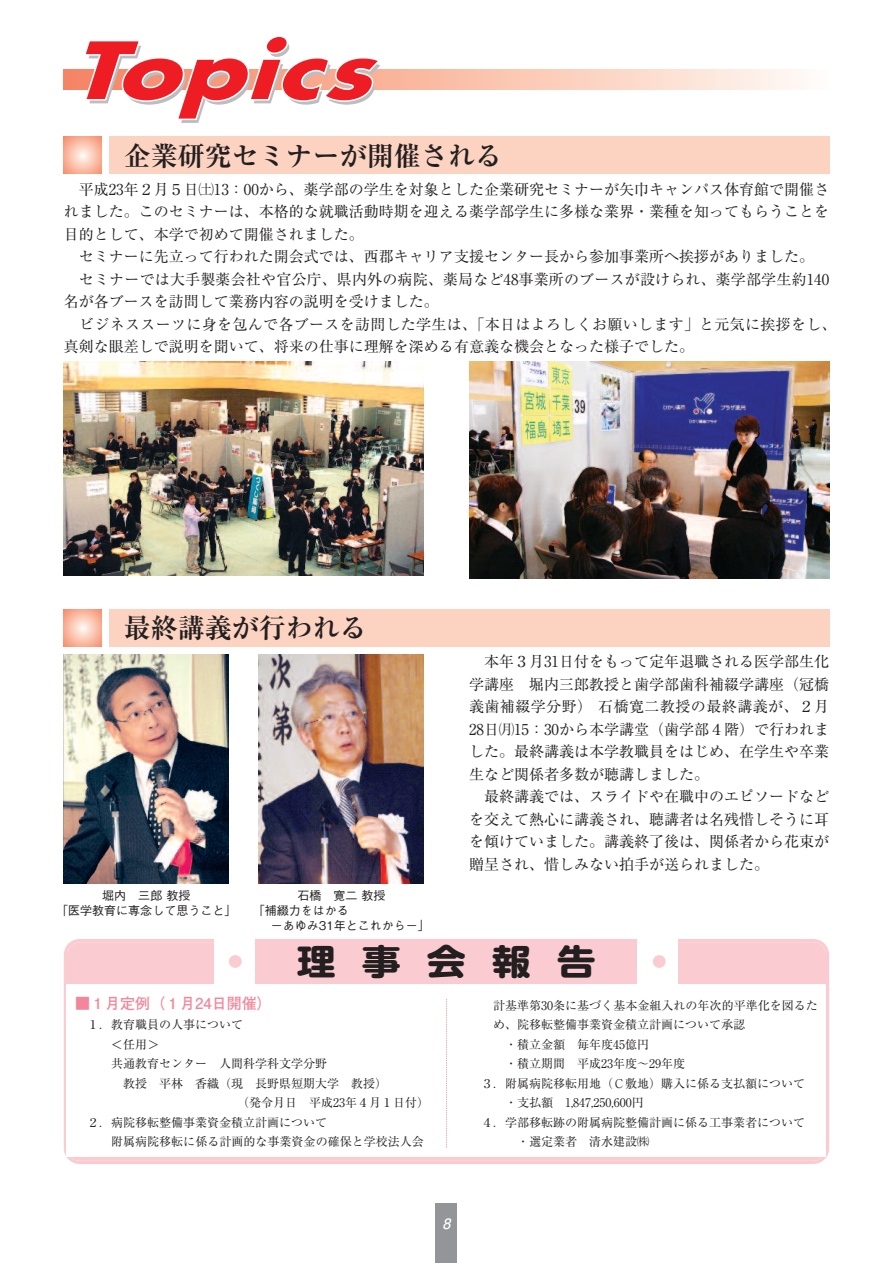
<style>
.page{position:relative;width:893px;height:1263px;background:#fff}
.page>*{position:absolute;margin:0;border:0;box-sizing:border-box;transform-origin:0 0}
.t1{font:700 35.1px "Shin M Go Pro";letter-spacing:.665em;color:#231f20;scale:1.11 1}
.t2{font:700 27px "Ryumin Pr 6 N";color:#231f20}
.t3{font:15px/22.5px "Ryumin Pr 6 N";color:#231f20;text-align:justify}
.t4{font:15px "Ryumin Pr 6 N";letter-spacing:.02em;color:#231f20}
.t5{font:700 15px "Futo Go B101 Pro";color:#f3869a}
.t6{font:italic 700 14.25px "Futo Go B101 Pro";color:#fff}
.t7{font:12px "Ryumin Pr 6 N";color:#231f20}
.t8{font:500 12px/15px "Gothic BBB Pro";color:#231f20;text-align:center}
</style>
<div class="page">
<div style="left:64px;top:939px;width:765px;height:225px;background:#faccd1"></div>
<div style="left:67px;top:984px;width:759px;height:172px;background:#fff"></div>
<div style="left:436px;top:1203px;width:21px;height:60px;background:#939598"></div>
<div style="left:109px;top:136px;width:720px;height:38px;background:#fcd2c0"></div>
<svg style="left:64px;top:136px;width:37px;height:38px"></svg>
<svg style="left:64px;top:69px;width:734px;height:21px;background:#fbd1c0"></svg>
<svg style="left:82px;top:37px;width:301px;height:86px"></svg>
<div style="left:109px;top:609px;width:720px;height:37px;background:#fcd2c0"></div>
<svg style="left:64px;top:609px;width:37px;height:37px"></svg>
<div style="left:214px;top:939px;width:464px;height:45px;background:#fff"></div>
<div style="left:229px;top:955px;width:13px;height:13px;background:#faccd1;border-radius:50%"></div>
<div style="left:652px;top:955px;width:13px;height:13px;background:#faccd1;border-radius:50%"></div>
<div style="left:256px;top:939px;width:381px;height:45px;background:#faccd1"></div>
<svg style="left:446px;top:999px;width:1px;height:149px"></svg>
<img style="left:64px;top:654px;width:165px;height:230px">
<img style="left:259px;top:654px;width:165px;height:230px">
<img style="left:64px;top:362px;width:360px;height:214px">
<img style="left:469px;top:362px;width:360px;height:217px">
<h2 class="t2" style="left:124px;top:134px;width:379px">企業研究セミナーが開催される</h2>
<p class="t3" style="left:64px;top:177px;width:766px;text-indent:15px">平成23年２月５日㈯13：00から、薬学部の学生を対象とした企業研究セミナーが矢巾キャンパス体育館で開催されました。このセミナーは、本格的な就職活動時期を迎える薬学部学生に多様な業界・業種を知ってもらうことを目的として、本学で初めて開催されました。</p>
<p class="t3" style="left:79px;top:245px;width:736px">セミナーに先立って行われた開会式では、西郡キャリア支援センター長から参加事業所へ挨拶がありました。</p>
<p class="t3" style="left:79px;top:267px;width:751px">セミナーでは大手製薬会社や官公庁、県内外の病院、薬局など48事業所のブースが設けられ、薬学部学生約140</p>
<p class="t3" style="left:64px;top:290px;width:376px">名が各ブースを訪問して業務内容の説明を受けました。</p>
<p class="t4" style="left:79px;top:312px;width:759px">ビジネススーツに身を包んで各ブースを訪問した学生は、「本日はよろしくお願いします」と元気に挨拶をし、</p>
<p class="t3" style="left:64px;top:335px;width:631px">真剣な眼差しで説明を聞いて、将来の仕事に理解を深める有意義な機会となった様子でした。</p>
<h2 class="t2" style="left:124px;top:606px;width:244px">最終講義が行われる</h2>
<p class="t8" style="left:56px;top:887px;width:181px">堀内 三郎教授<br>「医学教育に専念して思うこと」</p>
<p class="t8" style="left:253px;top:887px;width:134px;text-align:left;text-indent:45px">石橋 寛二教授「補綴力をはかる</p>
<p class="t8" style="left:271px;top:917px;width:161px">−あゆみ31年とこれから−」</p>
<p class="t3" style="left:469px;top:650px;width:361px;text-indent:15px">本年３月31日付をもって定年退職される医学部生化学講座 堀内三郎教授と歯学部歯科補綴学講座（冠橋義歯補綴学分野）石橋寛二教授の最終講義が、２月28日㈪15：30から本学講堂（歯学部４階）で行われました。最終講義は本学教職員をはじめ、在学生や卒業生など関係者多数が聴講しました。</p>
<p class="t3" style="left:469px;top:785px;width:361px;text-indent:15px">最終講義では、スライドや在職中のエピソードなどを交えて熱心に講義され、聴講者は名残惜しそうに耳を傾けていました。講義終了後は、関係者から花束が贈呈され、惜しみない拍手が送られました。</p>
<h1 class="t1" style="left:297px;top:933px;width:271px">理事会報告</h1>
<p class="t7" style="left:493px;top:996px;width:326px">計基準第30条に基づく基本金組入れの年次的平準化を図るた</p>
<p class="t7" style="left:493px;top:1015px;width:253px">め、院移転整備事業資金積立計画について承認</p>
<p class="t7" style="left:505px;top:1035px;width:145px">・積立金額 毎年度45億円</p>
<p class="t7" style="left:505px;top:1054px;width:181px">・積立期間 平成23年度～29年度</p>
<p class="t7" style="left:481px;top:1074px;width:325px">３．附属病院移転用地（Ｃ敷地）購入に係る支払額について</p>
<p class="t7" style="left:505px;top:1093px;width:140px">・支払額 1,847,250,600円</p>
<p class="t7" style="left:481px;top:1113px;width:325px">４．学部移転跡の附属病院整備計画に係る工事業者について</p>
<p class="t7" style="left:517px;top:1132px;width:133px">・選定業者 清水建設㈱</p>
<p class="t5" style="left:75px;top:992px;width:198px">■１月定例（１月24日開催）</p>
<p class="t7" style="left:87px;top:1015px;width:157px">１．教育職員の人事について</p>
<p class="t7" style="left:111px;top:1035px;width:49px">＜任用＞</p>
<p class="t7" style="left:111px;top:1054px;width:217px">共通教育センター 人間科学科文学分野</p>
<p class="t7" style="left:123px;top:1074px;width:265px">教授 平林 香織（現 長野県短期大学 教授）</p>
<p class="t7" style="left:237px;top:1093px;width:193px">（発令月日 平成23年４月１日付）</p>
<p class="t7" style="left:87px;top:1113px;width:241px">２．病院移転整備事業資金積立計画について</p>
<p class="t7" style="left:111px;top:1132px;width:314px">附属病院移転に係る計画的な事業資金の確保と学校法人会</p>
<p class="t6" style="left:442px;top:1212px;width:13px">8</p>
</div>
